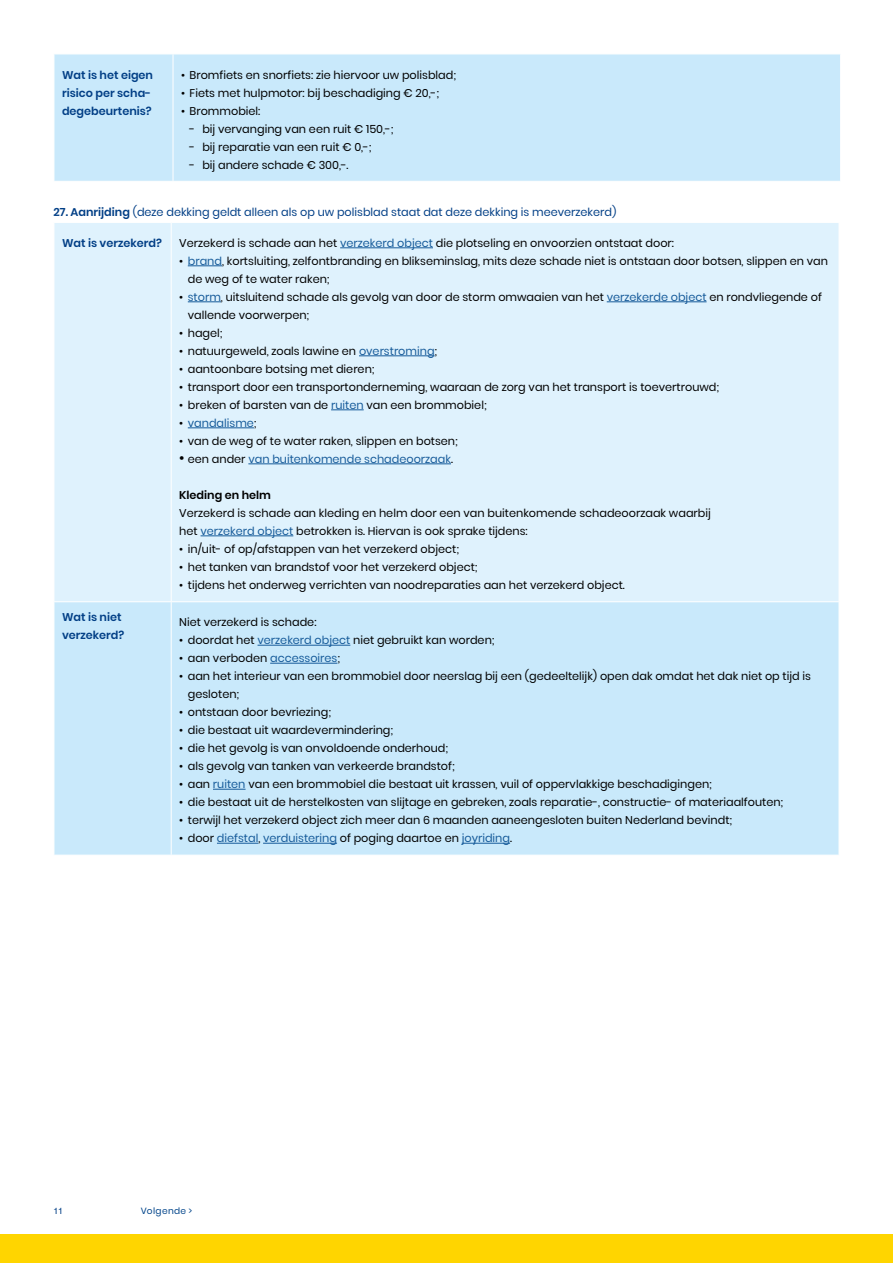
<style>
.page{position:relative;width:893px;height:1263px;background:#fff}
.page>*{position:absolute;margin:0;border:0;box-sizing:border-box;transform-origin:0 0}
.t1{font:11.25px/18px "Poppins";color:#000}
.t2{font:11.25px "Poppins";color:#165b9a}
.t3{font:11.25px "Poppins";color:#023f86}
.t4{font:600 11.25px/18px "Poppins";color:#023f86}
.t5{font:600 11.25px "Poppins";color:#000}
.t6{font:9px "Poppins";letter-spacing:.04em;color:#00448a}
.t7{font:9px "Helvetica";color:#023f86}
.s1{font-weight:600}
.s2{color:#165b9a}
.s3{color:#000}
.s4{font-size:15px;color:#000}
</style>
<div class="page">
<div style="left:0;top:1234px;width:893px;height:29px;background:#ffd500"></div>
<div style="left:55px;top:55px;width:785px;height:126px;background:#c9e9fb"></div>
<hr style="left:173px;top:54px;width:1px;height:127px;background:#fff">
<div style="left:55px;top:223px;width:784px;height:378px;background:#dff2fd"></div>
<div style="left:55px;top:602px;width:784px;height:253px;background:#c9e9fb"></div>
<hr style="left:171px;top:223px;width:1px;height:378px;background:#fff">
<hr style="left:171px;top:602px;width:1px;height:253px;background:#fff">
<hr style="left:340px;top:247px;width:93px;height:1px;background:#165b9a">
<hr style="left:188px;top:265px;width:34px;height:1px;background:#165b9a">
<hr style="left:188px;top:301px;width:33px;height:1px;background:#165b9a">
<hr style="left:607px;top:301px;width:100px;height:1px;background:#165b9a">
<hr style="left:359px;top:355px;width:76px;height:1px;background:#165b9a">
<hr style="left:331px;top:409px;width:33px;height:1px;background:#165b9a">
<hr style="left:188px;top:427px;width:66px;height:1px;background:#165b9a">
<hr style="left:248px;top:463px;width:203px;height:1px;background:#165b9a">
<hr style="left:201px;top:535px;width:92px;height:1px;background:#165b9a">
<hr style="left:258px;top:645px;width:92px;height:1px;background:#165b9a">
<hr style="left:270px;top:663px;width:67px;height:1px;background:#165b9a">
<hr style="left:213px;top:789px;width:33px;height:1px;background:#165b9a">
<hr style="left:217px;top:843px;width:41px;height:1px;background:#165b9a">
<hr style="left:263px;top:843px;width:74px;height:1px;background:#165b9a">
<hr style="left:462px;top:843px;width:48px;height:1px;background:#165b9a">
<p class="t4" style="left:62px;top:66px;width:93px">Wat is het eigen risico per scha&shy;degebeurtenis?</p>
<p class="t1" style="left:181px;top:66px;width:277px">• Bromfiets en snorfiets: zie hiervoor uw polisblad;</p>
<p class="t1" style="left:181px;top:84px;width:259px">• Fiets met hulpmotor: bij beschadiging € 20,-;</p>
<p class="t1" style="left:181px;top:102px;width:81px">• Brommobiel:</p>
<p class="t1" style="left:190px;top:120px;width:205px">- bij vervanging van een ruit € 150,-;</p>
<p class="t1" style="left:190px;top:138px;width:183px">- bij reparatie van een ruit € 0,-;</p>
<p class="t1" style="left:190px;top:156px;width:160px">- bij andere schade € 300,-.</p>
<p class="t3" style="left:54px;top:206px;width:564px"><span class="s1">27. Aanrijding</span> (deze dekking geldt alleen als op uw polisblad staat dat deze dekking is meeverzekerd)</p>
<p class="t4" style="left:62px;top:234px;width:101px">Wat is verzekerd?</p>
<p class="t1" style="left:179px;top:234px;width:496px">Verzekerd is schade aan het <span class="s2">verzekerd object</span> die plotseling en onvoorzien ontstaat door:</p>
<p class="t1" style="left:188px;top:252px;width:642px;text-indent:-9px">• <span class="s2">brand</span>, kortsluiting, zelfontbranding en blikseminslag, mits deze schade niet is ontstaan door botsen, slippen en van de weg of te water raken;</p>
<p class="t1" style="left:188px;top:288px;width:635px;text-indent:-9px">• <span class="s2">storm</span>, uitsluitend schade als gevolg van door de storm omwaaien van het <span class="s2">verzekerde object</span> en rondvliegende of vallende voorwerpen;</p>
<p class="t1" style="left:179px;top:324px;width:45px">• hagel;</p>
<p class="t1" style="left:179px;top:342px;width:260px">• natuurgeweld, zoals lawine en <span class="s2">overstroming</span>;</p>
<p class="t1" style="left:179px;top:360px;width:197px">• aantoonbare botsing met dieren;</p>
<p class="t1" style="left:179px;top:378px;width:541px">• transport door een transportonderneming, waaraan de zorg van het transport is toevertrouwd;</p>
<p class="t1" style="left:179px;top:396px;width:309px">• breken of barsten van de <span class="s2">ruiten</span> van een brommobiel;</p>
<p class="t2" style="left:179px;top:416px;width:79px"><span class="s3">•</span> vandalisme<span class="s3">;</span></p>
<p class="t1" style="left:179px;top:432px;width:280px">• van de weg of te water raken, slippen en botsen;</p>
<p class="t2" style="left:179px;top:452px;width:275px"><span class="s4">•</span> <span class="s3">een ander</span> van buitenkomende schadeoorzaak<span class="s3">.</span></p>
<p class="t5" style="left:179px;top:488px;width:93px">Kleding en helm</p>
<p class="t1" style="left:179px;top:504px;width:533px">Verzekerd is schade aan kleding en helm door een van buitenkomende schadeoorzaak waarbij het <span class="s2">verzekerd object</span> betrokken is. Hiervan is ook sprake tijdens:</p>
<p class="t1" style="left:179px;top:540px;width:281px">• in/uit- of op/afstappen van het verzekerd object;</p>
<p class="t1" style="left:179px;top:558px;width:300px">• het tanken van brandstof voor het verzekerd object;</p>
<p class="t1" style="left:179px;top:576px;width:447px">• tijdens het onderweg verrichten van noodreparaties aan het verzekerd object.</p>
<p class="t4" style="left:62px;top:608px;width:64px">Wat is niet verzekerd?</p>
<p class="t1" style="left:179px;top:613px;width:139px">Niet verzekerd is schade:</p>
<p class="t1" style="left:179px;top:631px;width:317px">• doordat het <span class="s2">verzekerd object</span> niet gebruikt kan worden;</p>
<p class="t1" style="left:179px;top:649px;width:162px">• aan verboden <span class="s2">accessoires</span>;</p>
<p class="t1" style="left:188px;top:667px;width:625px;text-indent:-9px">• aan het interieur van een brommobiel door neerslag bij een (gedeeltelijk) open dak omdat het dak niet op tijd is gesloten;</p>
<p class="t1" style="left:179px;top:703px;width:153px">• ontstaan door bevriezing;</p>
<p class="t1" style="left:179px;top:721px;width:215px">• die bestaat uit waardevermindering;</p>
<p class="t1" style="left:179px;top:739px;width:270px">• die het gevolg is van onvoldoende onderhoud;</p>
<p class="t1" style="left:179px;top:757px;width:277px">• als gevolg van tanken van verkeerde brandstof;</p>
<p class="t1" style="left:179px;top:775px;width:534px">• aan <span class="s2">ruiten</span> van een brommobiel die bestaat uit krassen, vuil of oppervlakkige beschadigingen;</p>
<p class="t1" style="left:179px;top:793px;width:605px">• die bestaat uit de herstelkosten van slijtage en gebreken, zoals reparatie-, constructie- of materiaalfouten;</p>
<p class="t1" style="left:179px;top:811px;width:554px">• terwijl het verzekerd object zich meer dan 6 maanden aaneengesloten buiten Nederland bevindt;</p>
<p class="t2" style="left:179px;top:832px;width:334px"><span class="s3">• door</span> diefstal<span class="s3">,</span> verduistering <span class="s3">of poging daartoe en</span> joyriding<span class="s3">.</span></p>
<p class="t7" style="left:54px;top:1204px;width:11px">11</p>
<p class="t6" style="left:141px;top:1206px;width:53px">Volgende &gt;</p>
</div>
